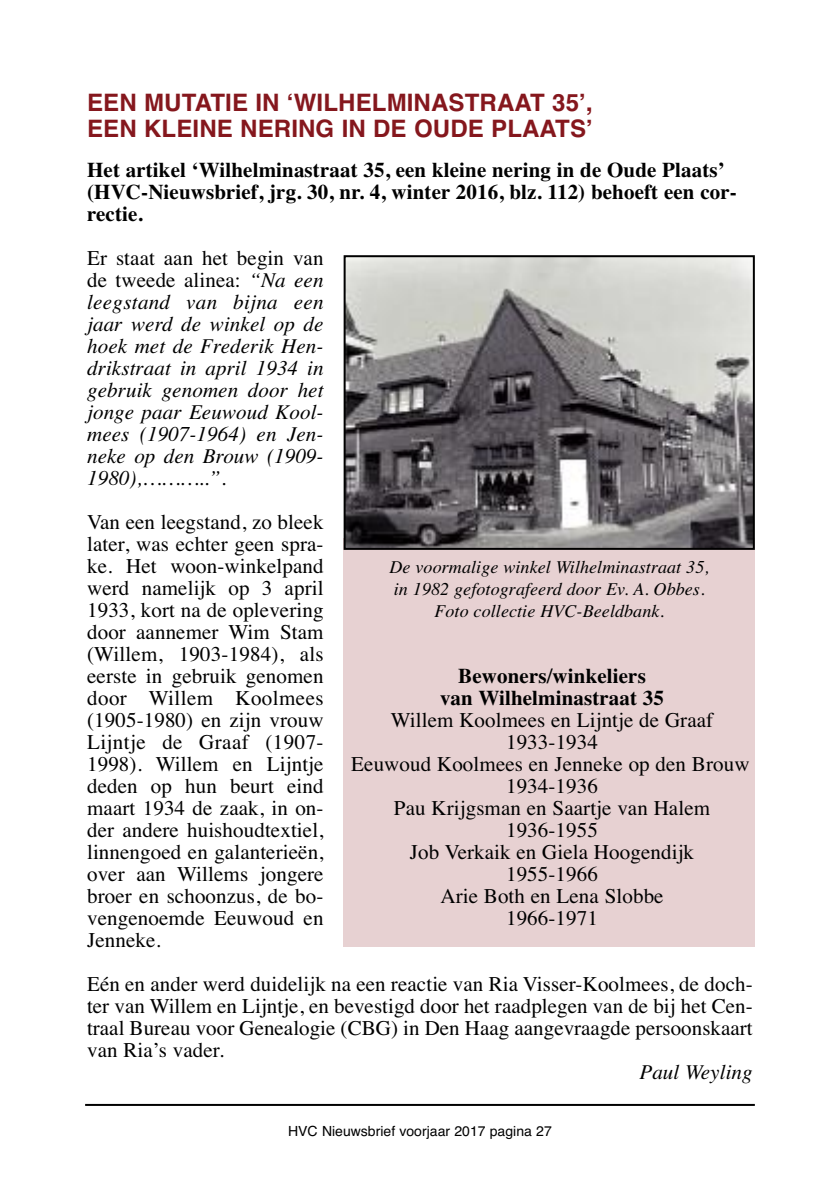
<style>
.page{position:relative;width:840px;height:1191px;background:#fff}
.page>*{position:absolute;margin:0;border:0;box-sizing:border-box;transform-origin:0 0}
.t1{font:700 24px/26px "Helvetica";letter-spacing:.005em;color:#85171d}
.t2{font:21px/22px "Times";letter-spacing:.005em;color:#000;text-align:justify}
.t3{font:italic 21px/22px "Times";letter-spacing:.005em;color:#000;text-align:justify}
.t4{font:700 21px/22px "Times";letter-spacing:.005em;color:#000}
.t5{font:italic 18px/22px "Times";letter-spacing:.005em;color:#000;text-align:center}
.t6{font:14px "Helvetica";color:#000}
.s1{font-style:normal}
</style>
<div class="page">
<hr style="left:85px;top:1104px;width:669px;height:2px;background:#000">
<div style="left:343px;top:539px;width:411px;height:408px;background:#e7d1d2"></div>
<img style="left:346px;top:258px;width:405px;height:289px">
<div style="left:343px;top:255px;width:411px;height:295px;border:2px solid #000"></div>
<p class="t1" style="left:87px;top:90px;width:507px">EEN MUTATIE IN ‘WILHELMINASTRAAT 35’,<br>EEN KLEINE NERING IN DE OUDE PLAATS’</p>
<p class="t4" style="left:87px;top:159px;width:650px">Het artikel ‘Wilhelminastraat 35, een kleine nering in de Oude Plaats’ (HVC-Nieuwsbrief, jrg. 30, nr. 4, winter 2016, blz. 112) behoeft een cor&shy;rectie.</p>
<p class="t3" style="left:87px;top:247px;width:238px"><span class="s1">Er staat aan het begin van de tweede alinea:</span> “Na een leegstand van bijna een jaar werd de winkel op de hoek met de Frederik Hen&shy;drikstraat in april 1934 in gebruik genomen door het jonge paar Eeuwoud Kool&shy;mees (1907-1964) en Jen&shy;neke op den Brouw (1909- 1980),………..”.</p>
<p class="t2" style="left:87px;top:511px;width:238px">Van een leegstand, zo bleek later, was echter geen spra&shy;ke. Het woon-winkelpand werd namelijk op 3 april 1933, kort na de oplevering door aannemer Wim Stam (Willem, 1903-1984), als eerste in gebruik genomen door Willem Koolmees (1905-1980) en zijn vrouw Lijntje de Graaf (1907- 1998). Willem en Lijntje deden op hun beurt eind maart 1934 de zaak, in on&shy;der andere huishoudtextiel, linnengoed en galanterieën, over aan Willems jongere broer en schoonzus, de bo&shy;vengenoemde Eeuwoud en Jenneke.</p>
<p class="t2" style="left:87px;top:973px;width:666px">Eén en ander werd duidelijk na een reactie van Ria Visser-Koolmees, de doch&shy;ter van Willem en Lijntje, en bevestigd door het raadplegen van de bij het Cen&shy;traal Bureau voor Genealogie (CBG) in Den Haag aangevraagde persoonskaart van Ria’s vader.</p>
<p class="t3" style="left:639px;top:1061px;width:115px">Paul Weyling</p>
<p class="t5" style="left:389px;top:556px;width:321px">De voormalige winkel Wilhelminastraat 35, in 1982 gefotografeerd door Ev. A. Obbes.<br>Foto collectie HVC-Beeldbank.</p>
<p class="t4" style="left:440px;top:665px;width:225px;text-align:center">Bewoners/winkeliers van Wilhelminastraat 35</p>
<p class="t2" style="left:351px;top:709px;width:399px;text-align:center">Willem Koolmees en Lijntje de Graaf<br>1933-1934<br>Eeuwoud Koolmees en Jenneke op den Brouw<br>1934-1936<br>Pau Krijgsman en Saartje van Halem<br>1936-1955<br>Job Verkaik en Giela Hoogendijk<br>1955-1966<br>Arie Both en Lena Slobbe<br>1966-1971</p>
<p class="t6" style="left:288px;top:1123px;width:265px">HVC Nieuwsbrief voorjaar 2017 pagina 27</p>
</div>
